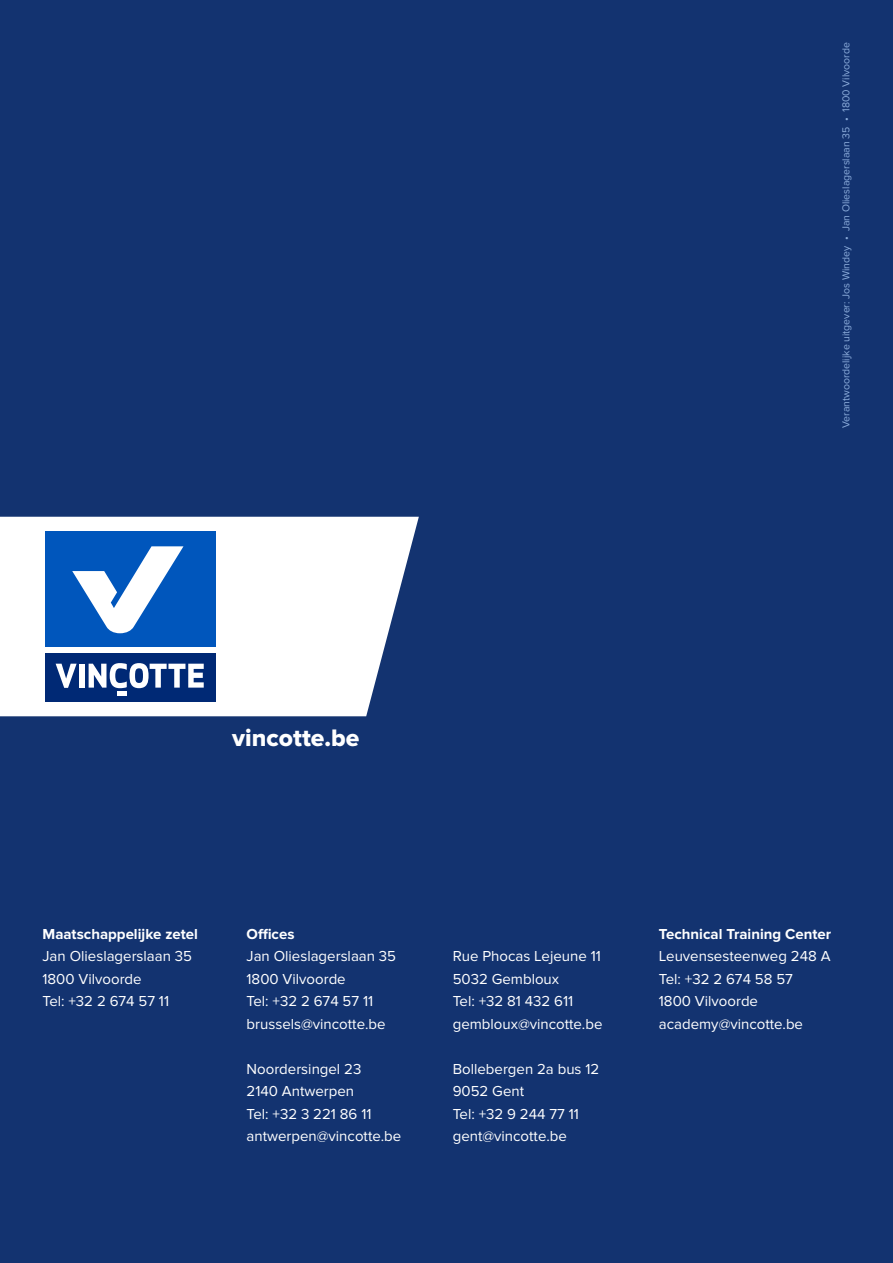
<style>
.page{position:relative;width:893px;height:1263px;background:#133370}
.page>*{position:absolute;margin:0;border:0;box-sizing:border-box;transform-origin:0 0}
.t1{font:24.75px "Proxima Nova Extrabld";color:#fff}
.t2{font:15px/22.5px "Proxima Nova";color:#fff}
.t3{font:700 15px "Proxima Nova";color:#fff}
.t4{font:10.5px "Proxima Nova";color:#8bacdb}
</style>
<div class="page">
<svg style="left:0;top:517px;width:419px;height:199px;background:#e5e8ef"></svg>
<div style="left:39px;top:525px;width:182px;height:182px;background:#fff"></div>
<div style="left:45px;top:531px;width:170px;height:116px;background:#0056bc"></div>
<svg style="left:72px;top:546px;width:111px;height:87px"></svg>
<div style="left:45px;top:653px;width:170px;height:49px;background:#002975"></div>
<svg style="left:56px;top:664px;width:21px;height:24px"></svg>
<div style="left:79px;top:664px;width:6px;height:24px;background:#fff"></div>
<svg style="left:89px;top:663px;width:115px;height:25px"></svg>
<div style="left:117px;top:691px;width:9px;height:5px;background:#fff"></div>
<p class="t4" style="left:840px;top:428px;width:387px;rotate:-90deg">Verantwoordelijke uitgever: Jos Windey • Jan Olieslagerslaan 35 • 1800 Vilvoorde</p>
<h1 class="t1" style="left:232px;top:724px;width:129px">vincotte.be</h1>
<p class="t3" style="left:43px;top:925px;width:157px">Maatschappelijke zetel</p>
<p class="t2" style="left:43px;top:945px;width:151px">Jan Olieslagerslaan 35<br>1800 Vilvoorde<br>Tel: +32 2 674 57 11</p>
<p class="t2" style="left:453px;top:945px;width:151px">Rue Phocas Lejeune 11<br>5032 Gembloux<br>Tel: +32 81 432 611 gembloux@vincotte.be</p>
<p class="t2" style="left:453px;top:1058px;width:148px">Bollebergen 2a bus 12<br>9052 Gent<br>Tel: +32 9 244 77 11 gent@vincotte.be</p>
<p class="t3" style="left:247px;top:925px;width:50px">Offices</p>
<p class="t2" style="left:247px;top:945px;width:151px">Jan Olieslagerslaan 35<br>1800 Vilvoorde<br>Tel: +32 2 674 57 11 brussels@vincotte.be</p>
<p class="t2" style="left:247px;top:1058px;width:156px">Noordersingel 23<br>2140 Antwerpen<br>Tel: +32 3 221 86 11 antwerpen@vincotte.be</p>
<p class="t3" style="left:659px;top:925px;width:174px">Technical Training Center</p>
<p class="t2" style="left:659px;top:945px;width:173px">Leuvensesteenweg 248 A<br>Tel: +32 2 674 58 57<br>1800 Vilvoorde academy@vincotte.be</p>
</div>
